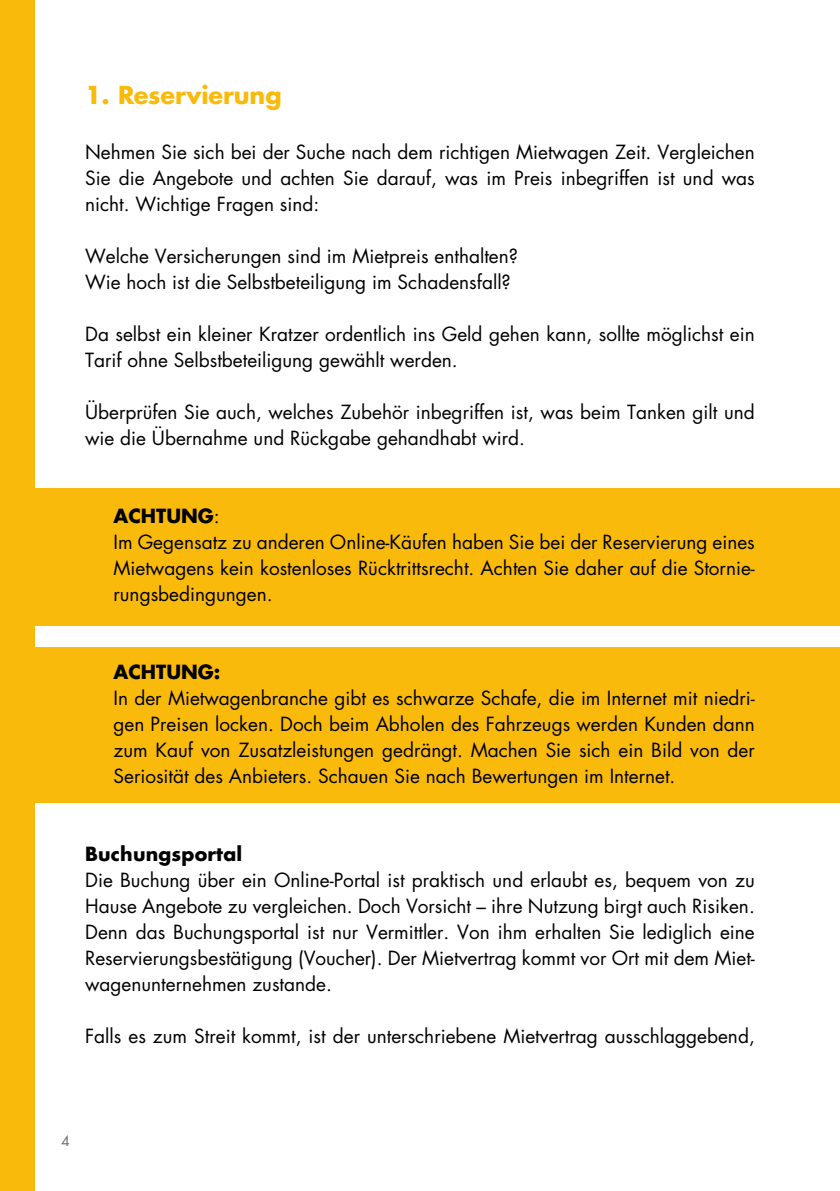
<style>
.page{position:relative;width:840px;height:1191px;background:#fff}
.page>*{position:absolute;margin:0;border:0;box-sizing:border-box;transform-origin:0 0}
.t1{font:700 24px "Futura";letter-spacing:-.005em;color:#faba0b}
.t2{font:19px/26px "Futura";color:#000}
.t3{font:700 19px "Futura";letter-spacing:.01em;color:#000}
.t4{font:14px "Futura";color:#706f6f}
.s1{font-weight:700}
</style>
<div class="page">
<div style="left:17px;top:646px;width:822px;height:156px;background:#faba0b"></div>
<div style="left:17px;top:488px;width:822px;height:137px;background:#faba0b"></div>
<div style="left:0;top:0;width:34px;height:1191px;background:#faba0b"></div>
<p class="t1" style="left:85px;top:79px;width:198px">1. Reservierung</p>
<p class="t2" style="left:85px;top:139px;width:670px;text-align:justify">Nehmen Sie sich bei der Suche nach dem richtigen Mietwagen Zeit. Vergleichen Sie die Angebote und achten Sie darauf, was im Preis inbegriffen ist und was nicht. Wichtige Fragen sind:</p>
<p class="t2" style="left:85px;top:243px;width:434px">Welche Versicherungen sind im Mietpreis enthalten?<br>Wie hoch ist die Selbstbeteiligung im Schadensfall?</p>
<p class="t2" style="left:85px;top:321px;width:670px">Da selbst ein kleiner Kratzer ordentlich ins Geld gehen kann, sollte möglichst ein<br>Tarif ohne Selbstbeteiligung gewählt werden.</p>
<p class="t2" style="left:85px;top:399px;width:670px">Überprüfen Sie auch, welches Zubehör inbegriffen ist, was beim Tanken gilt und wie die Übernahme und Rückgabe gehandhabt wird.</p>
<p class="t2" style="left:113px;top:503px;width:642px"><span class="s1">ACHTUNG</span>:<br>Im Gegensatz zu anderen Online-Käufen haben Sie bei der Reservierung eines Mietwagens kein kostenloses Rücktrittsrecht. Achten Sie daher auf die Stornie&shy;rungsbedingungen.</p>
<p class="t3" style="left:113px;top:659px;width:108px">ACHTUNG:</p>
<p class="t2" style="left:113px;top:685px;width:642px;text-align:justify">In der Mietwagenbranche gibt es schwarze Schafe, die im Internet mit niedri&shy;gen Preisen locken. Doch beim Abholen des Fahrzeugs werden Kunden dann zum Kauf von Zusatzleistungen gedrängt. Machen Sie sich ein Bild von der Seriosität des Anbieters. Schauen Sie nach Bewertungen im Internet.</p>
<p class="t3" style="left:85px;top:841px;width:158px">Buchungsportal</p>
<p class="t2" style="left:85px;top:867px;width:670px;text-align:justify">Die Buchung über ein Online-Portal ist praktisch und erlaubt es, bequem von zu Hause Angebote zu vergleichen. Doch Vorsicht – ihre Nutzung birgt auch Risiken.<br>Denn das Buchungsportal ist nur Vermittler. Von ihm erhalten Sie lediglich eine Reservierungsbestätigung (Voucher). Der Mietvertrag kommt vor Ort mit dem Miet&shy;wagenunternehmen zustande.</p>
<p class="t2" style="left:85px;top:1023px;width:670px">Falls es zum Streit kommt, ist der unterschriebene Mietvertrag ausschlaggebend,</p>
<p class="t4" style="left:61px;top:1130px;width:10px">4</p>
</div>
